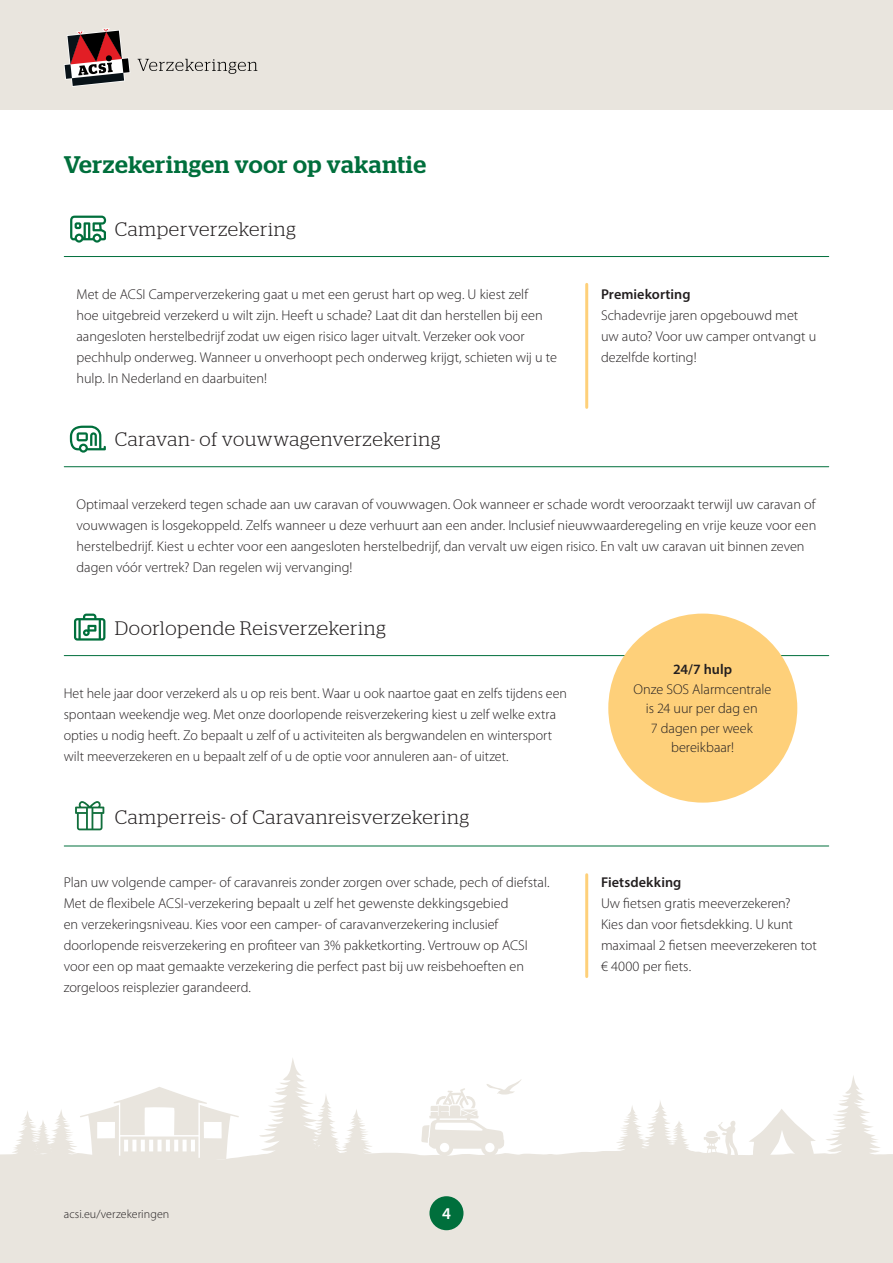
<style>
.page{position:relative;width:893px;height:1263px;background:#fff}
.page>*{position:absolute;margin:0;border:0;box-sizing:border-box;transform-origin:0 0}
.t1{font:500 24px "Stag";letter-spacing:.03em;color:#006f3c}
.t2{font:300 19.5px "Stag";letter-spacing:.035em;color:#231f20}
.t3{font:600 16.5px "Myriad Pro";color:#fff}
.t4{font:300 14.25px/21px "Myriad Pro";color:#231f20}
.t5{font:600 14.25px "Myriad Pro";letter-spacing:.005em;color:#231f20}
.t6{font:300 12px "Myriad Pro";letter-spacing:.005em;color:#231f20}
</style>
<div class="page">
<div style="left:0;top:1151px;width:893px;height:112px;background:#e9e5de"></div>
<svg style="left:825px;top:1076px;width:56px;height:79px"></svg>
<svg style="left:616px;top:1101px;width:80px;height:53px"></svg>
<svg style="left:257px;top:1058px;width:116px;height:97px"></svg>
<svg style="left:749px;top:1109px;width:67px;height:46px"></svg>
<svg style="left:704px;top:1121px;width:34px;height:34px"></svg>
<svg style="left:11px;top:1087px;width:228px;height:72px"></svg>
<svg style="left:421px;top:1079px;width:101px;height:77px"></svg>
<div style="left:0;top:0;width:893px;height:110px;background:#e9e5de"></div>
<svg style="left:138px;top:59px;width:119px;height:15px"></svg>
<svg style="left:64px;top:28px;width:66px;height:59px"></svg>
<div style="left:429px;top:1196px;width:34px;height:34px;background:#006f3c;border-radius:50%"></div>
<hr style="left:64px;top:256px;width:765px;height:1px;background:#006f3c">
<hr style="left:585px;top:284px;width:3px;height:123px;background:#fed07a">
<svg style="left:70px;top:216px;width:36px;height:27px"></svg>
<hr style="left:64px;top:466px;width:765px;height:1px;background:#006f3c">
<svg style="left:70px;top:426px;width:36px;height:27px"></svg>
<hr style="left:64px;top:655px;width:765px;height:1px;background:#006f3c">
<div style="left:608px;top:614px;width:189px;height:189px;background:#fed07a;border-radius:50%"></div>
<svg style="left:74px;top:614px;width:31px;height:27px"></svg>
<hr style="left:64px;top:845px;width:765px;height:1px;background:#006f3c">
<hr style="left:585px;top:875px;width:3px;height:101px;background:#fed07a">
<svg style="left:75px;top:801px;width:29px;height:29px"></svg>
<h1 class="t1" style="left:64px;top:155px;width:364px">Verzekeringen voor op vakantie</h1>
<h2 class="t2" style="left:115px;top:222px;width:183px">Camperverzekering</h2>
<p class="t4" style="left:77px;top:284px;width:482px">Met de ACSI Camperverzekering gaat u met een gerust hart op weg. U kiest zelf<br>hoe uitgebreid verzekerd u wilt zijn. Heeft u schade? Laat dit dan herstellen bij een aangesloten herstelbedrijf zodat uw eigen risico lager uitvalt. Verzeker ook voor pechhulp onderweg. Wanneer u onverhoopt pech onderweg krijgt, schieten wij u te hulp. In Nederland en daarbuiten!</p>
<p class="t5" style="left:601px;top:288px;width:91px">Premiekorting</p>
<p class="t4" style="left:601px;top:305px;width:217px">Schadevrije jaren opgebouwd met uw auto? Voor uw camper ontvangt u dezelfde korting!</p>
<h2 class="t2" style="left:115px;top:432px;width:327px">Caravan- of vouwwagenverzekering</h2>
<p class="t4" style="left:77px;top:494px;width:741px">Optimaal verzekerd tegen schade aan uw caravan of vouwwagen. Ook wanneer er schade wordt veroorzaakt terwijl uw caravan of vouwwagen is losgekoppeld. Zelfs wanneer u deze verhuurt aan een ander. Inclusief nieuwwaarderegeling en vrije keuze voor een herstelbedrijf. Kiest u echter voor een aangesloten herstelbedrijf, dan vervalt uw eigen risico. En valt uw caravan uit binnen zeven dagen vóór vertrek? Dan regelen wij vervanging!</p>
<h2 class="t2" style="left:115px;top:621px;width:273px">Doorlopende Reisverzekering</h2>
<p class="t4" style="left:64px;top:683px;width:505px">Het hele jaar door verzekerd als u op reis bent. Waar u ook naartoe gaat en zelfs tijdens een spontaan weekendje weg. Met onze doorlopende reisverzekering kiest u zelf welke extra opties u nodig heeft. Zo bepaalt u zelf of u activiteiten als bergwandelen en wintersport wilt meeverzekeren en u bepaalt zelf of u de optie voor annuleren aan- of uitzet.</p>
<h2 class="t2" style="left:115px;top:810px;width:356px">Camperreis- of Caravanreisverzekering</h2>
<p class="t5" style="left:673px;top:664px;width:60px">24/7 hulp</p>
<p class="t4" style="left:634px;top:680px;width:139px;line-height:19.5px;text-align:center">Onze SOS Alarmcentrale is 24 uur per dag en<br>7 dagen per week bereikbaar!</p>
<p class="t4" style="left:64px;top:872px;width:487px">Plan uw volgende camper- of caravanreis zonder zorgen over schade, pech of diefstal.<br>Met de flexibele ACSI-verzekering bepaalt u zelf het gewenste dekkingsgebied<br>en verzekeringsniveau. Kies voor een camper- of caravanverzekering inclusief doorlopende reisverzekering en profiteer van 3% pakketkorting. Vertrouw op ACSI voor een op maat gemaakte verzekering die perfect past bij uw reisbehoeften en zorgeloos reisplezier garandeerd.</p>
<p class="t5" style="left:601px;top:876px;width:82px">Fietsdekking</p>
<p class="t4" style="left:601px;top:893px;width:217px">Uw fietsen gratis meeverzekeren?<br>Kies dan voor fietsdekking. U kunt maximaal 2 fietsen meeverzekeren tot € 4000 per fiets.</p>
<p class="t6" style="left:64px;top:1209px;width:107px">acsi.eu/verzekeringen</p>
<p class="t3" style="left:442px;top:1207px;width:10px">4</p>
</div>
